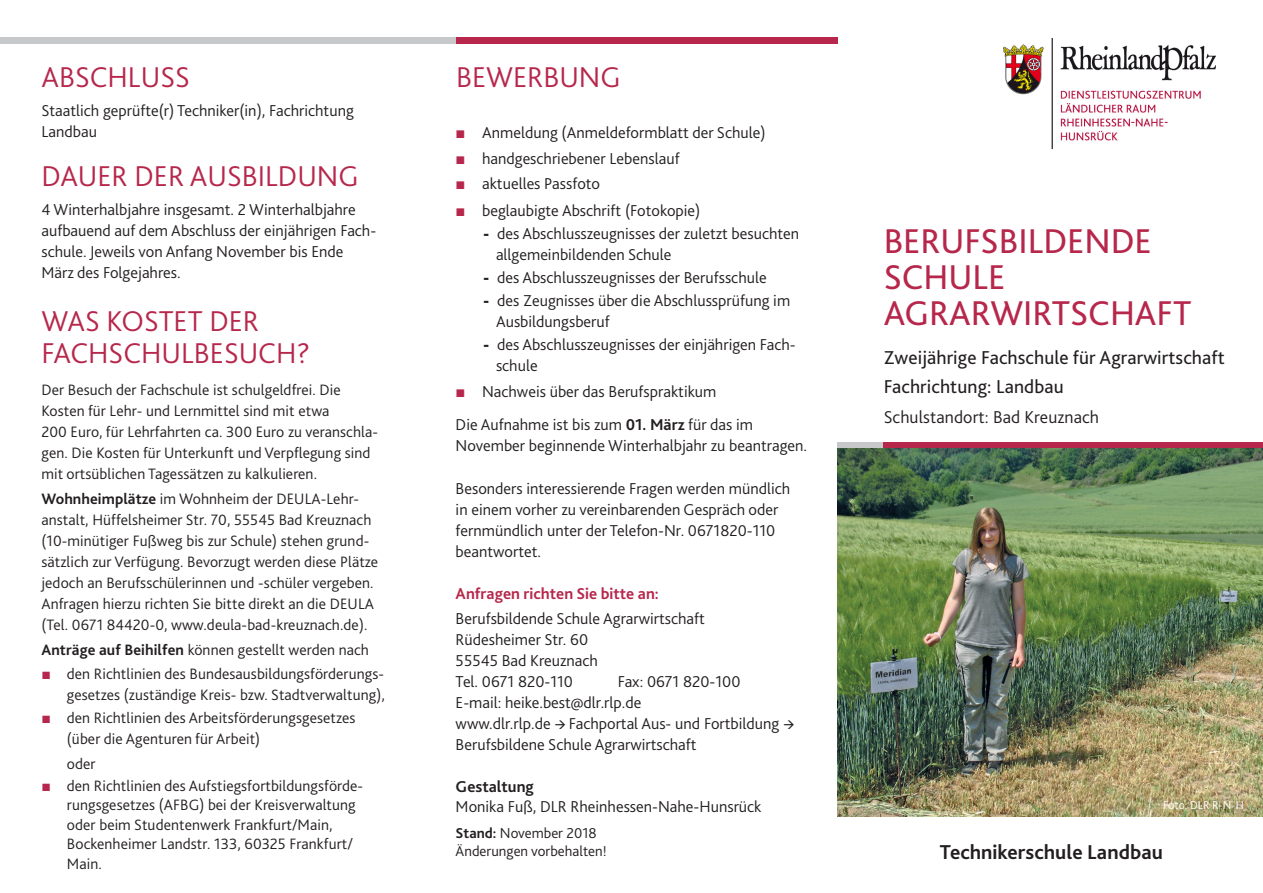
<style>
.page{position:relative;width:1263px;height:893px;background:#fff}
.page>*{position:absolute;margin:0;border:0;box-sizing:border-box;transform-origin:0 0}
.Text_normal{font:36px "Bliss 2";color:#b6274b}
.Überschrift{font:300 30px "Bliss 2";color:#b6274b}
.Text_normal-2{font:300 30px "Bliss 2";color:#b6274b}
.Text_normal-3{font:700 21px "Bliss 2";color:#231f20}
.Text_normal-4{font:19.5px "Bliss 2";letter-spacing:.005em;color:#231f20}
.Text_normal-5{font:300 18px "Bliss 2";letter-spacing:.005em;color:#231f20}
.Text_normal-6{font:300 16.5px/21px "Bliss 2";color:#231f20}
.Text_normal-7{font:700 16.5px "Bliss 2";color:#b6274b}
.Text_normal-8{font:700 16.5px "Bliss 2";color:#231f20}
.Text_normal-9{font:300 15.75px/21px "Bliss 2";letter-spacing:.005em;color:#231f20}
.Text_normal-10{font:300 15px "Bliss 2";color:#231f20}
.Text_normal-11{font:300 12px "Bliss 2";color:#fff}
.s1{font-weight:700}
.s2{font-family:"Arial";font-weight:400;color:#b6274b}
.s3{color:#b6274b}
.s4{font-family:"Arial";font-weight:700}
</style>
<div class="page">
<div style="left:0;top:37px;width:456px;height:6px;background:#c7c8ca"></div>
<div style="left:456px;top:37px;width:382px;height:6px;background:#b6274b"></div>
<img style="left:838px;top:448px;width:425px;height:368px">
<div style="left:838px;top:443px;width:46px;height:5px;background:#c7c8ca"></div>
<div style="left:884px;top:442px;width:379px;height:6px;background:#b6274b"></div>
<img style="left:1003px;top:38px;width:213px;height:111px">
<p class="Text_normal-2" style="left:41px;top:58px;width:150px">ABSCHLUSS</p>
<p class="Text_normal-6" style="left:41px;top:100px;width:314px">Staatlich geprüfte(r) Techniker(in), Fachrichtung</p>
<p class="Text_normal-6" style="left:41px;top:121px;width:57px">Landbau</p>
<p class="Text_normal-2" style="left:41px;top:157px;width:319px">DAUER DER AUSBILDUNG</p>
<p class="Text_normal-6" style="left:41px;top:199px;width:336px">4 Winterhalbjahre insgesamt. 2 Winterhalbjahre aufbauend auf dem Abschluss der einjährigen Fach&shy;schule. Jeweils von Anfang November bis Ende</p>
<p class="Text_normal-6" style="left:41px;top:262px;width:141px">März des Folgejahres.</p>
<p class="Überschrift" style="left:41px;top:303px;width:219px">WAS KOSTET DER</p>
<p class="Überschrift" style="left:41px;top:334px;width:270px">FACHSCHULBESUCH?</p>
<p class="Text_normal-9" style="left:41px;top:379px;width:301px">Der Besuch der Fachschule ist schulgeldfrei. Die</p>
<p class="Text_normal-9" style="left:41px;top:400px;width:290px">Kosten für Lehr- und Lernmittel sind mit etwa</p>
<p class="Text_normal-9" style="left:41px;top:421px;width:338px">200 Euro, für Lehrfahrten ca. 300 Euro zu veranschla&shy;gen. Die Kosten für Unterkunft und Verpflegung sind mit ortsüblichen Tagessätzen zu kalkulieren.</p>
<p class="Text_normal-9" style="left:41px;top:488px;width:338px"><span class="s1">Wohnheimplätze</span> im Wohnheim der DEULA-Lehr&shy;anstalt, Hüffelsheimer Str. 70, 55545 Bad Kreuznach (10-minütiger Fußweg bis zur Schule) stehen grund&shy;sätzlich zur Verfügung. Bevorzugt werden diese Plätze jedoch an Berufsschülerinnen und -schüler vergeben.</p>
<p class="Text_normal-9" style="left:41px;top:593px;width:334px">Anfragen hierzu richten Sie bitte direkt an die DEULA</p>
<p class="Text_normal-9" style="left:41px;top:614px;width:327px">(Tel. 0671 84420-0, www.deula-bad-kreuznach.de).</p>
<p class="Text_normal-9" style="left:41px;top:639px;width:329px"><span class="s1">Anträge auf Beihilfen</span> können gestellt werden nach</p>
<p class="Text_normal-9" style="left:41px;top:662px;width:345px;text-align:right"><span class="s2">■</span><span class="s3">■</span> den Richtlinien des Bundesausbildungsförderungs&shy;gesetzes (zuständige Kreis- bzw. Stadtverwaltung),</p>
<p class="Text_normal-9" style="left:67px;top:706px;width:290px;text-indent:-26px"><span class="s2">■</span><span class="s3">■</span> den Richtlinien des Arbeitsförderungsgesetzes (über die Agenturen für Arbeit)</p>
<p class="Text_normal-9" style="left:67px;top:753px;width:30px">oder</p>
<p class="Text_normal-9" style="left:67px;top:775px;width:298px;line-height:19.5px;text-indent:-26px"><span class="s2">■</span><span class="s3">■</span> den Richtlinien des Aufstiegsfortbildungsförde&shy;rungsgesetzes (AFBG) bei der Kreisverwaltung oder beim Studentenwerk Frankfurt/Main, Bockenheimer Landstr. 133, 60325 Frankfurt/ Main.</p>
<p class="Überschrift" style="left:456px;top:59px;width:166px">BEWERBUNG</p>
<p class="Text_normal-6" style="left:456px;top:122px;width:311px"><span class="s2">■</span><span class="s3">■</span> Anmeldung (Anmeldeformblatt der Schule)</p>
<p class="Text_normal-6" style="left:456px;top:147px;width:225px"><span class="s2">■</span><span class="s3">■</span> handgeschriebener Lebenslauf</p>
<p class="Text_normal-6" style="left:456px;top:173px;width:146px"><span class="s2">■</span><span class="s3">■</span> aktuelles Passfoto</p>
<p class="Text_normal-6" style="left:456px;top:200px;width:246px"><span class="s2">■</span><span class="s3">■</span> beglaubigte Abschrift (Fotokopie)</p>
<p class="Text_normal-6" style="left:496px;top:223px;width:305px;text-indent:-13px"><span class="s4">-</span> des Abschlusszeugnisses der zuletzt besuchten allgemeinbildenden Schule</p>
<p class="Text_normal-6" style="left:483px;top:267px;width:285px"><span class="s4">-</span> des Abschlusszeugnisses der Berufsschule</p>
<p class="Text_normal-6" style="left:496px;top:290px;width:296px;text-indent:-13px"><span class="s4">-</span> des Zeugnisses über die Abschlussprüfung im<br>Ausbildungsberuf</p>
<p class="Text_normal-6" style="left:496px;top:334px;width:301px;text-indent:-13px"><span class="s4">-</span> des Abschlusszeugnisses der einjährigen Fach&shy;schule</p>
<p class="Text_normal-6" style="left:456px;top:380px;width:262px"><span class="s2">■</span><span class="s3">■</span> Nachweis über das Berufspraktikum</p>
<p class="Text_normal-6" style="left:456px;top:414px;width:299px">Die Aufnahme ist bis zum <span class="s1">01. März</span> für das im</p>
<p class="Text_normal-6" style="left:456px;top:435px;width:353px">November beginnende Winterhalbjahr zu beantragen.</p>
<p class="Text_normal-6" style="left:456px;top:477px;width:336px">Besonders interessierende Fragen werden mündlich in einem vorher zu vereinbarenden Gespräch oder fernmündlich unter der Telefon-Nr. 0671820-110 beantwortet.</p>
<p class="Text_normal-7" style="left:456px;top:583px;width:205px">Anfragen richten Sie bitte an:</p>
<p class="Text_normal-6" style="left:456px;top:607px;width:251px">Berufsbildende Schule Agrarwirtschaft</p>
<p class="Text_normal-6" style="left:456px;top:628px;width:134px">Rüdesheimer Str. 60</p>
<p class="Text_normal-6" style="left:456px;top:649px;width:144px">55545 Bad Kreuznach</p>
<p class="Text_normal-6" style="left:456px;top:670px;width:119px">Tel. 0671 820-110</p>
<p class="Text_normal-6" style="left:618px;top:670px;width:124px">Fax: 0671 820-100</p>
<p class="Text_normal-6" style="left:456px;top:691px;width:187px">E-mail: heike.best@dlr.rlp.de</p>
<p class="Text_normal-6" style="left:456px;top:712px;width:341px">www.dlr.rlp.de → Fachportal Aus- und Fortbildung →<br>Berufsbildene Schule Agrarwirtschaft</p>
<p class="Text_normal-8" style="left:456px;top:776px;width:80px">Gestaltung</p>
<p class="Text_normal-6" style="left:456px;top:795px;width:307px">Monika Fuß, DLR Rheinhessen-Nahe-Hunsrück</p>
<p class="Text_normal-10" style="left:456px;top:824px;width:143px"><span class="s1">Stand:</span> November 2018</p>
<p class="Text_normal-10" style="left:456px;top:842px;width:153px">Änderungen vorbehalten!</p>
<p class="Text_normal" style="left:884px;top:219px;width:270px">BERUFSBILDENDE</p>
<p class="Text_normal" style="left:884px;top:255px;width:123px">SCHULE</p>
<p class="Text_normal" style="left:884px;top:291px;width:309px">AGRARWIRTSCHAFT</p>
<p class="Text_normal-4" style="left:884px;top:345px;width:342px">Zweijährige Fachschule für Agrarwirtschaft</p>
<p class="Text_normal-4" style="left:884px;top:374px;width:182px">Fachrichtung: Landbau</p>
<p class="Text_normal-5" style="left:884px;top:405px;width:217px">Schulstandort: Bad Kreuznach</p>
<p class="Text_normal-11" style="left:1163px;top:797px;width:82px">Foto: DLR R-N-H</p>
<p class="Text_normal-3" style="left:940px;top:839px;width:225px">Technikerschule Landbau</p>
</div>
